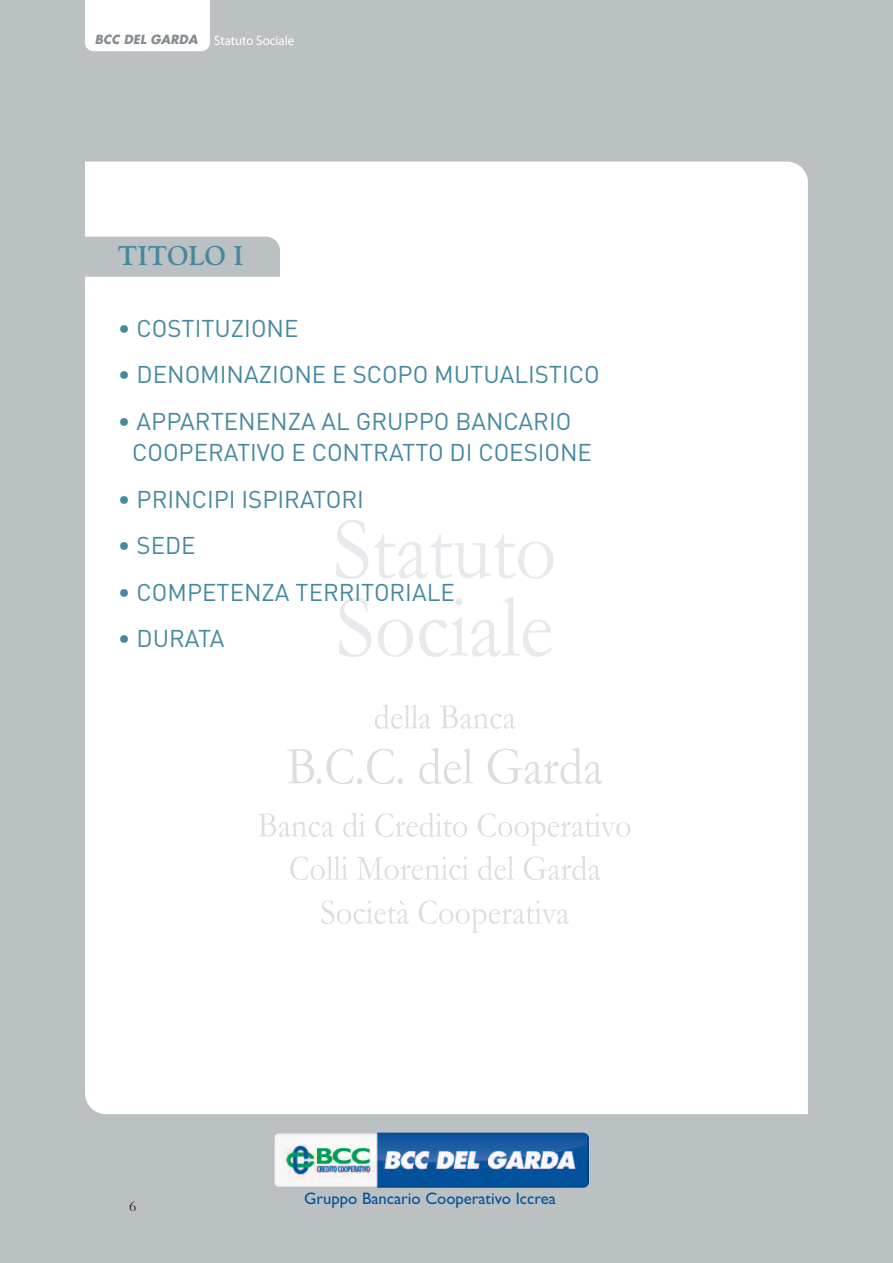
<style>
.page{position:relative;width:893px;height:1263px;background:#bbc0c3}
.page>*{position:absolute;margin:0;border:0;box-sizing:border-box;transform-origin:0 0}
.t1{font:700 27px "Goudy";color:#4488a1}
.t2{font:24px/31.5px "DIN";color:#4488a1}
.t3{font:16.65px "Gill Sans";color:#01519b}
.t4{font:15px "Bembo";color:#231f20}
.t5{font:13.5px "Myriad Pro";color:#fff;scale:.95 1}
.s1{font-family:"Futura";font-weight:700;font-style:italic;font-size:12.3px;color:#868c90}
</style>
<div class="page">
<div style="left:85px;top:0;width:125px;height:51px;background:#fff"></div>
<div style="left:85px;top:162px;width:723px;height:952px;background:#fff"></div>
<svg style="left:85px;top:237px;width:195px;height:40px"></svg>
<svg style="left:336px;top:520px;width:122px;height:59px;background:#f9fafa"></svg>
<svg style="left:339px;top:598px;width:162px;height:59px;background:#f9fafa"></svg>
<svg style="left:375px;top:705px;width:56px;height:24px"></svg>
<svg style="left:287px;top:749px;width:148px;height:35px;background:#f8f9f9"></svg>
<svg style="left:258px;top:813px;width:49px;height:24px"></svg>
<svg style="left:290px;top:856px;width:75px;height:24px;background:#f8f8f8"></svg>
<svg style="left:321px;top:900px;width:70px;height:24px;background:#f7f8f8"></svg>
<img style="left:274px;top:1133px;width:315px;height:55px">
<p class="t5" style="left:95px;top:35px;width:211px"><span class="s1">BCC DEL GARDA</span> Statuto Sociale</p>
<p class="t1" style="left:118px;top:239px;width:127px">TITOLO I</p>
<p class="t2" style="left:118px;top:313px;width:182px">• COSTITUZIONE</p>
<p class="t2" style="left:118px;top:359px;width:483px">• DENOMINAZIONE E SCOPO MUTUALISTICO</p>
<p class="t2" style="left:132px;top:406px;width:461px;text-indent:-14px">• APPARTENENZA AL GRUPPO BANCARIO<br>COOPERATIVO E CONTRATTO DI COESIONE</p>
<p class="t2" style="left:118px;top:484px;width:248px">• PRINCIPI ISPIRATORI</p>
<p class="t2" style="left:118px;top:530px;width:79px">• SEDE</p>
<p class="t2" style="left:118px;top:577px;width:338px">• COMPETENZA TERRITORIALE</p>
<p class="t2" style="left:118px;top:623px;width:108px">• DURATA</p>
<p class="t4" style="left:129px;top:1201px;width:9px">6</p>
<p class="t3" style="left:304px;top:1188px;width:253px">Gruppo Bancario Cooperativo Iccrea</p>
</div>
